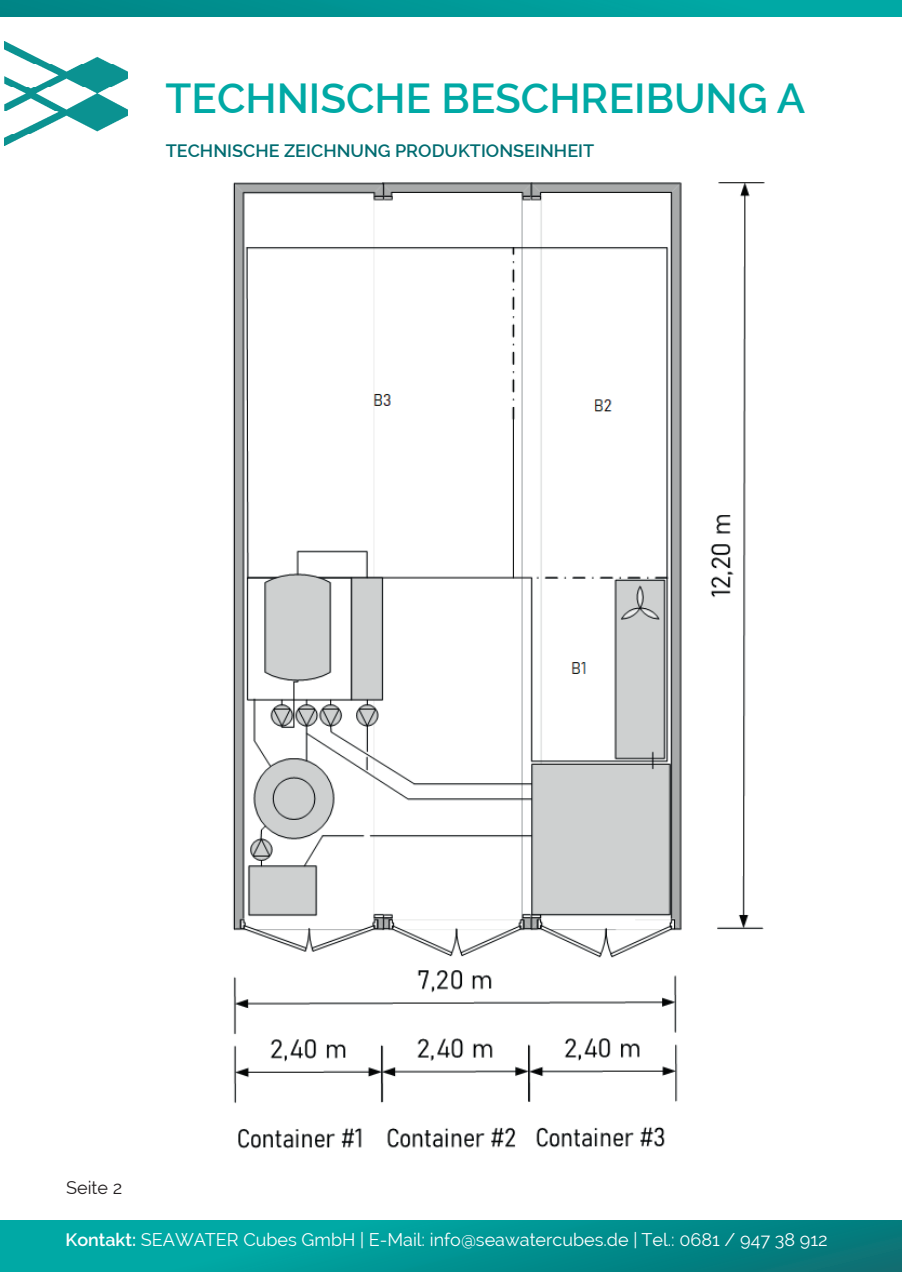
<style>
.page{position:relative;width:902px;height:1272px;background:#fff}
.page>*{position:absolute;margin:0;border:0;box-sizing:border-box;transform-origin:0 0}
.t1{font:600 42px "Raleway";color:#00a9a5}
.t2{font:18px "Raleway";color:#fff}
.t3{font:600 18px "Raleway";color:#006c71}
.t4{font:18px "Raleway";color:#231f20}
.s1{font-weight:600}
</style>
<div class="page">
<img style="left:4px;top:42px;width:123px;height:104px">
<div style="left:0;top:0;width:901px;height:16px;background:linear-gradient(to right,#008485,#00aea9)"></div>
<div style="left:0;top:1219px;width:901px;height:51px;background:linear-gradient(to right,#00b4ae,#04787a)"></div>
<img style="left:233px;top:182px;width:532px;height:967px">
<h1 class="t1" style="left:165px;top:74px;width:641px">TECHNISCHE BESCHREIBUNG A</h1>
<p class="t3" style="left:166px;top:141px;width:430px">TECHNISCHE ZEICHNUNG PRODUKTIONSEINHEIT</p>
<p class="t4" style="left:66px;top:1177px;width:58px">Seite 2</p>
<p class="t2" style="left:65px;top:1228px;width:763px"><span class="s1">Kontakt:</span> SEAWATER Cubes GmbH | E-Mail: info@seawatercubes.de | Tel.: 0681 / 947 38 912</p>
</div>
